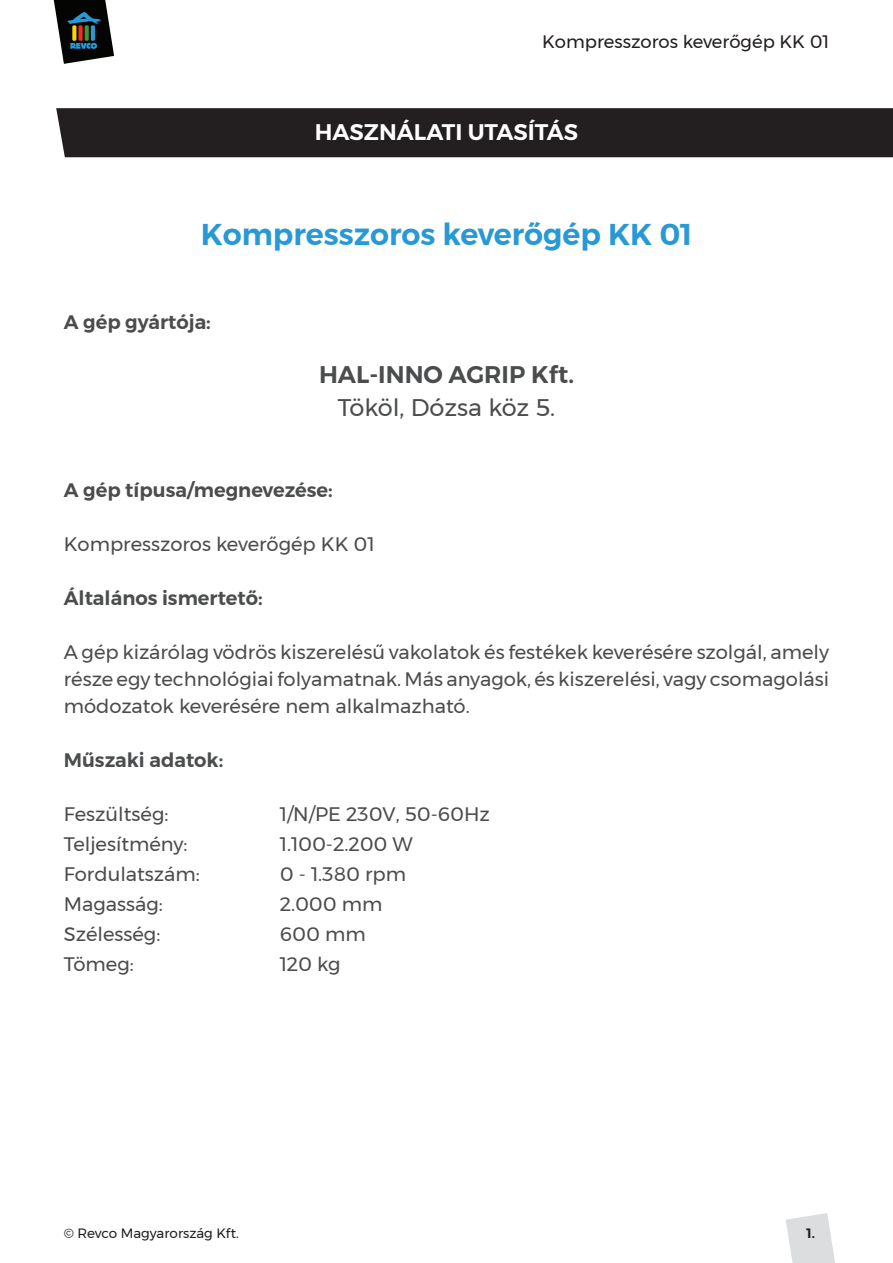
<style>
.page{position:relative;width:893px;height:1263px;background:#fff}
.page>*{position:absolute;margin:0;border:0;box-sizing:border-box;transform-origin:0 0}
.t1{font:600 30px "Montserrat";color:#2999d5}
.t2{font:600 24px "Montserrat";color:#4b4c4d}
.t3{font:24px "Montserrat";letter-spacing:-.005em;color:#4b4c4d}
.t4{font:600 22.5px "Montserrat";color:#fff}
.t5{font:19.5px/27px "Montserrat";color:#4b4c4d;text-align:justify}
.t6{font:600 19.5px "Montserrat";color:#4b4c4d}
.t7{font:18px "Montserrat";color:#231f20}
.t8{font:13.5px "Montserrat";color:#231f20}
.t9{font:600 13.5px "Montserrat";color:#231f20}
</style>
<div class="page">
<svg style="left:786px;top:1213px;width:49px;height:50px"></svg>
<svg style="left:54px;top:0;width:60px;height:64px"></svg>
<div style="left:56px;top:108px;width:837px;height:49px;background:#231f20"></div>
<p class="t7" style="left:542px;top:28px;width:288px">Kompresszoros keverőgép KK 01</p>
<p class="t4" style="left:315px;top:114px;width:265px">HASZNÁLATI UTASÍTÁS</p>
<h1 class="t1" style="left:201px;top:211px;width:493px">Kompresszoros keverőgép KK 01</h1>
<p class="t6" style="left:64px;top:306px;width:149px">A gép gyártója:</p>
<p class="t2" style="left:319px;top:355px;width:256px">HAL-INNO AGRIP Kft.</p>
<p class="t3" style="left:338px;top:389px;width:219px">Tököl, Dózsa köz 5.</p>
<p class="t6" style="left:64px;top:474px;width:271px">A gép típusa/megnevezése:</p>
<p class="t5" style="left:64px;top:530px;width:312px">Kompresszoros keverőgép KK 01</p>
<p class="t6" style="left:64px;top:582px;width:200px">Általános ismertető:</p>
<p class="t5" style="left:64px;top:638px;width:767px">A gép kizárólag vödrös kiszerelésű vakolatok és festékek keverésére szolgál, amely része egy technológiai folyamatnak. Más anyagok, és kiszerelési, vagy csomagolási módozatok keverésére nem alkalmazható.</p>
<p class="t6" style="left:64px;top:744px;width:161px">Műszaki adatok:</p>
<p class="t5" style="left:64px;top:800px;width:106px">Feszültség:</p>
<p class="t5" style="left:280px;top:800px;width:212px">1/N/PE 230V, 50-60Hz</p>
<p class="t5" style="left:64px;top:830px;width:125px">Teljesítmény:</p>
<p class="t5" style="left:280px;top:830px;width:135px">1.100-2.200 W</p>
<p class="t5" style="left:64px;top:860px;width:137px">Fordulatszám:</p>
<p class="t5" style="left:280px;top:860px;width:128px">0 - 1.380 rpm</p>
<p class="t5" style="left:64px;top:890px;width:101px">Magasság:</p>
<p class="t5" style="left:280px;top:890px;width:104px">2.000 mm</p>
<p class="t5" style="left:64px;top:920px;width:98px">Szélesség:</p>
<p class="t5" style="left:280px;top:920px;width:87px">600 mm</p>
<p class="t5" style="left:64px;top:950px;width:72px">Tömeg:</p>
<p class="t5" style="left:280px;top:950px;width:62px">120 kg</p>
<p class="t8" style="left:64px;top:1223px;width:177px">© Revco Magyarország Kft.</p>
<p class="t9" style="left:806px;top:1223px;width:10px">1.</p>
</div>
